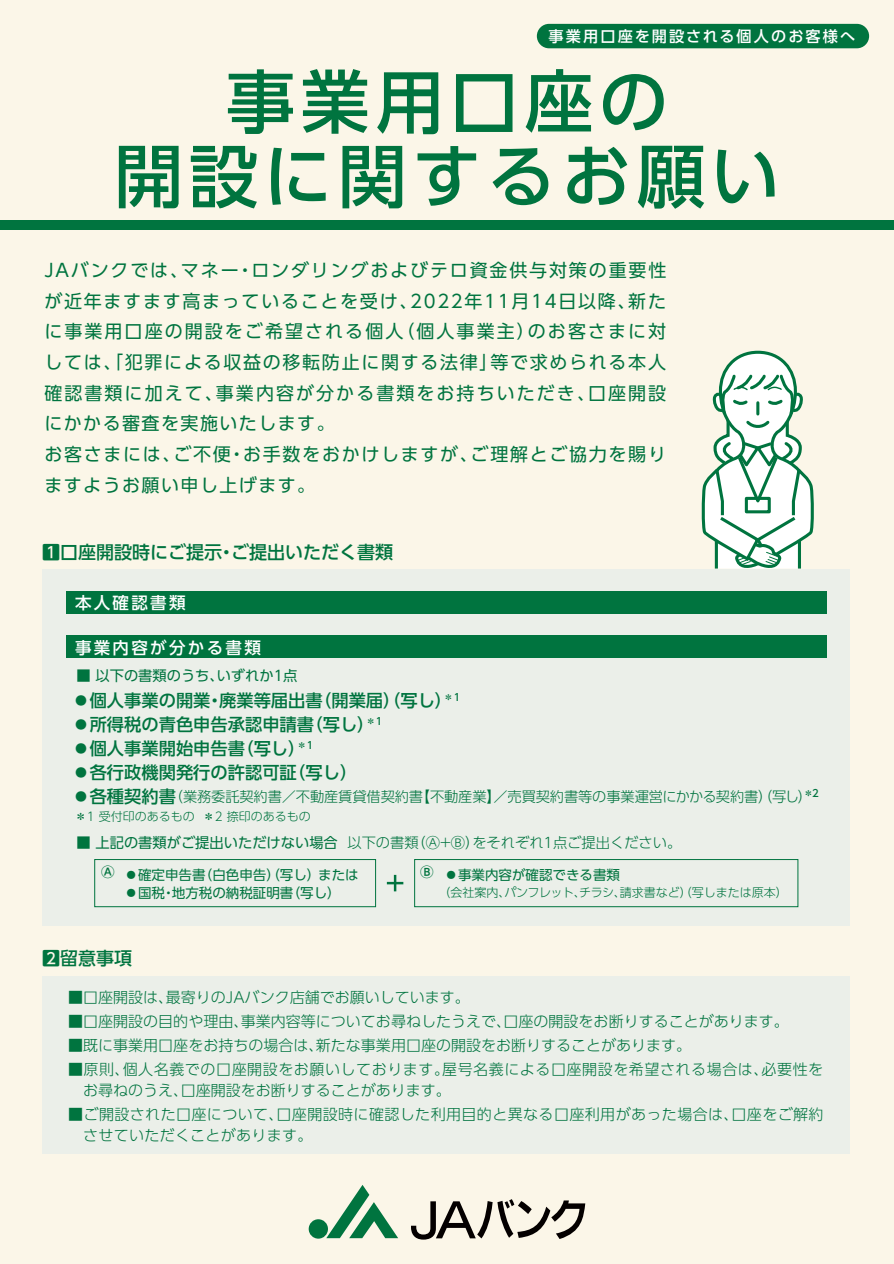
<style>
.page{position:relative;width:894px;height:1264px;background:#fff}
.page>*{position:absolute;margin:0;border:0;box-sizing:border-box;transform-origin:0 0}
.t1{font:500 69px/74.4px "UD Shin Go Pro";letter-spacing:.08em;color:#00743f;text-align:center}
.t2{font:18px/30.6px "UD Shin Go Pro";letter-spacing:.095em;color:#00743f}
.t3{font:500 18px "UD Shin Go Pro";color:#00743f}
.t4{font:500 17.25px "UD Shin Go Pro";color:#00743f}
.t5{font:500 16.5px "UD Shin Go Pro";letter-spacing:.14em;color:#fff}
.t6{font:500 15.15px "UD Shin Go Pro";letter-spacing:.14em;color:#fff}
.t7{font:300 15px "UD Shin Go Pro";color:#00743f}
.t8{font:300 15px/21px "UD Shin Go Pro";letter-spacing:.035em;color:#00743f}
.t9{font:300 15px/21px "UD Shin Go Pro";letter-spacing:.025em;color:#00743f}
.t10{font:300 14.25px "UD Shin Go Pro";letter-spacing:-.01em;color:#00743f}
.t11{font:14.25px "UD Shin Go Pro";color:#00743f}
.t12{font:13.5px "UD Shin Go Pro";color:#00743f}
.t13{font:500 13.5px "UD Shin Go Pro";color:#00743f}
.t14{font:300 12px "UD Shin Go Pro";color:#00743f}
.s1{font-weight:500;font-size:17.25px}
.s2{font-weight:400}
</style>
<div class="page">
<div style="left:0;top:0;width:893px;height:1263px;background:#fbf6e8"></div>
<div style="left:0;top:220px;width:893px;height:9px;background:#00743f"></div>
<div style="left:536px;top:24px;width:332px;height:24px;background:#00743f;border-radius:12px"></div>
<svg style="left:699px;top:349px;width:117px;height:220px"></svg>
<div style="left:42px;top:569px;width:807px;height:356px;background:#ebefe9"></div>
<div style="left:66px;top:591px;width:760px;height:23px;background:#00743f"></div>
<div style="left:66px;top:635px;width:760px;height:23px;background:#00743f"></div>
<div style="left:94px;top:859px;width:281px;height:47px;border:1px solid #00743f"></div>
<div style="left:414px;top:859px;width:383px;height:47px;border:1px solid #00743f"></div>
<svg style="left:387px;top:874px;width:16px;height:17px"></svg>
<div style="left:42px;top:975px;width:807px;height:178px;background:#ebefe9"></div>
<svg style="left:411px;top:1198px;width:174px;height:41px"></svg>
<svg style="left:326px;top:1184px;width:72px;height:53px"></svg>
<div style="left:308px;top:1219px;width:20px;height:19px;background:#00743f;border-radius:50%"></div>
<p class="t6" style="left:548px;top:24px;width:308px">事業用口座を開設される個人のお客様へ</p>
<h1 class="t1" style="left:114px;top:62px;width:667px">事業用口座の<br>開設に関するお願い</h1>
<p class="t2" style="left:44px;top:254px;width:623px">JAバンクでは、マネー・ロンダリングおよびテロ資金供与対策の重要性が近年ますます高まっていることを受け、2022年11月14日以降、新たに事業用口座の開設をご希望される個人（個人事業主）のお客さまに対しては、「犯罪による収益の移転防止に関する法律」等で求められる本人確認書類に加えて、事業内容が分かる書類をお持ちいただき、口座開設にかかる審査を実施いたします。<br>お客さまには、ご不便・お手数をおかけしますが、ご理解とご協力を賜りますようお願い申し上げます。</p>
<p class="t3" style="left:42px;top:537px;width:352px">1口座開設時にご提示・ご提出いただく書類</p>
<p class="t5" style="left:75px;top:589px;width:112px">本人確認書類</p>
<p class="t5" style="left:75px;top:634px;width:187px">事業内容が分かる書類</p>
<p class="t11" style="left:76px;top:664px;width:222px">■ 以下の書類のうち、いずれか1点</p>
<p class="t4" style="left:72px;top:686px;width:389px">●個人事業の開業・廃業等届出書（開業届）（写し）<sup>＊1</sup></p>
<p class="t4" style="left:72px;top:710px;width:311px">●所得税の青色申告承認申請書（写し）<sup>＊1</sup></p>
<p class="t4" style="left:72px;top:734px;width:242px">●個人事業開始申告書（写し）<sup>＊1</sup></p>
<p class="t4" style="left:72px;top:758px;width:286px">●各行政機関発行の許認可証（写し）</p>
<p class="t10" style="left:72px;top:784px;width:747px"><span class="s1">●各種契約書</span>（業務委託契約書／不動産賃貸借契約書【不動産業】／売買契約書等の事業運営にかかる契約書）（写し）<sup>＊2</sup></p>
<p class="t14" style="left:75px;top:806px;width:237px">＊1 受付印のあるもの ＊2 捺印のあるもの</p>
<p class="t10" style="left:76px;top:831px;width:606px"><span class="s2">■ 上記の書類がご提出いただけない場合</span> 以下の書類（Ⓐ+Ⓑ）をそれぞれ1点ご提出ください。</p>
<p class="t13" style="left:101px;top:860px;width:15px">Ⓐ</p>
<p class="t13" style="left:420px;top:860px;width:15px">Ⓑ</p>
<p class="t12" style="left:124px;top:863px;width:235px">●確定申告書（白色申告）（写し）または</p>
<p class="t12" style="left:124px;top:881px;width:217px">●国税・地方税の納税証明書（写し）</p>
<p class="t12" style="left:444px;top:864px;width:177px">●事業内容が確認できる書類</p>
<p class="t14" style="left:438px;top:882px;width:351px">（会社案内、パンフレット、チラシ、請求書など）（写しまたは原本）</p>
<p class="t3" style="left:42px;top:943px;width:92px">2留意事項</p>
<p class="t7" style="left:68px;top:985px;width:403px">■口座開設は、最寄りのJAバンク店舗でお願いしています。</p>
<p class="t7" style="left:68px;top:1009px;width:722px">■口座開設の目的や理由、事業内容等についてお尋ねしたうえで、口座の開設をお断りすることがあります。</p>
<p class="t7" style="left:68px;top:1033px;width:624px">■既に事業用口座をお持ちの場合は、新たな事業用口座の開設をお断りすることがあります。</p>
<p class="t8" style="left:83px;top:1058px;width:741px;text-indent:-15px">■原則、個人名義での口座開設をお願いしております。屋号名義による口座開設を希望される場合は、必要性をお尋ねのうえ、口座開設をお断りすることがあります。</p>
<p class="t9" style="left:83px;top:1103px;width:741px;text-indent:-15px">■ご開設された口座について、口座開設時に確認した利用目的と異なる口座利用があった場合は、口座をご解約させていただくことがあります。</p>
</div>
